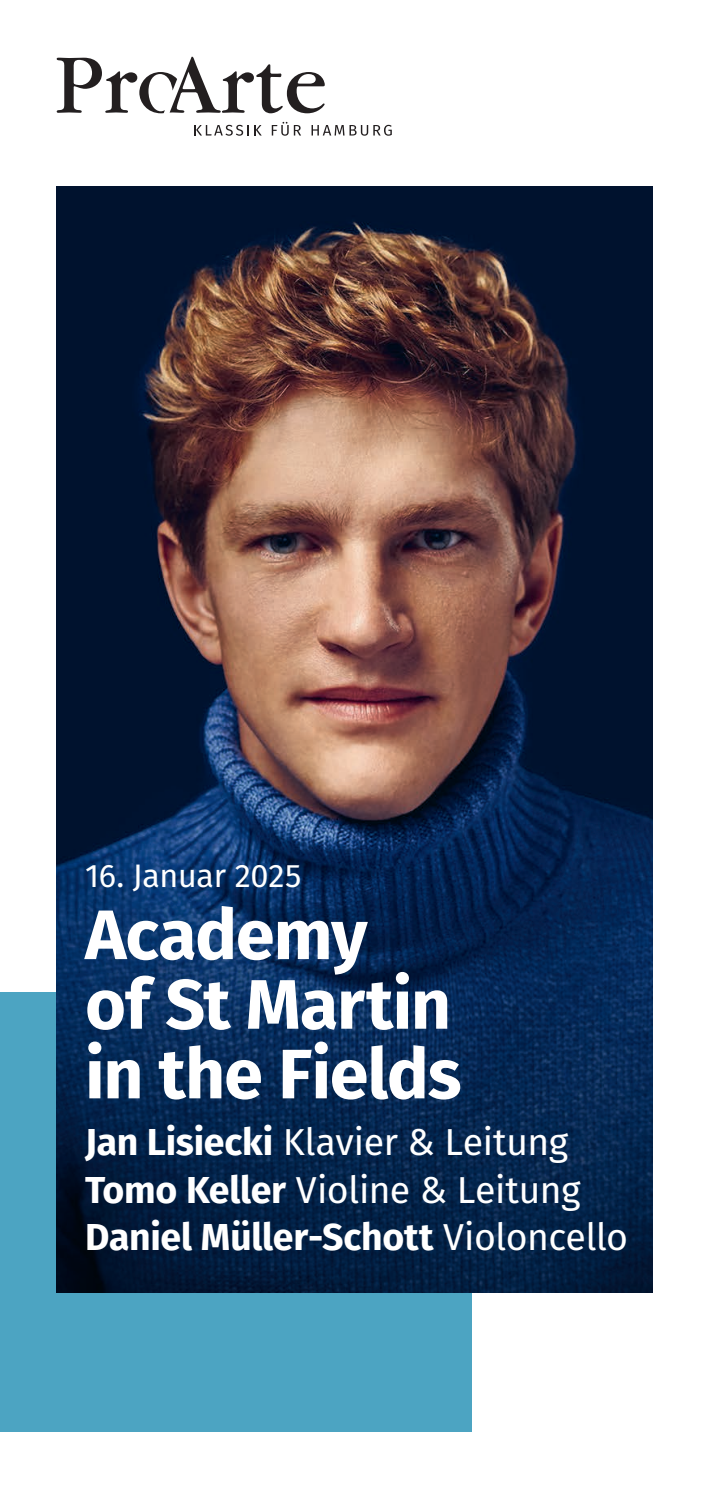
<style>
.page{position:relative;width:709px;height:1489px;background:#fff}
.page>*{position:absolute;margin:0;border:0;box-sizing:border-box;transform-origin:0 0}
.Orchester_Interpret{font:700 70px "Fira Sans";letter-spacing:-.015em;color:#fff}
.Orchester_Interpret-2{font:37.5px "Fira Sans";letter-spacing:-.01em;color:#fff}
.Orchester_Interpret-3{font:700 37.5px "Fira Sans";letter-spacing:-.005em;color:#fff}
.Datum{font:32.5px "Fira Sans";letter-spacing:-.01em;color:#fff}
.s1{font-weight:700}
.s2{font-weight:400}
</style>
<div class="page">
<div style="left:0;top:992px;width:471px;height:439px;background:#4ca4c2"></div>
<svg style="left:57px;top:57px;width:268px;height:56px"></svg>
<svg style="left:311px;top:125px;width:81px;height:11px"></svg>
<svg style="left:194px;top:125px;width:68px;height:11px"></svg>
<svg style="left:272px;top:122px;width:29px;height:14px"></svg>
<img style="left:57px;top:187px;width:595px;height:668px">
<svg style="left:57px;top:855px;width:595px;height:437px;background:#052650"></svg>
<p class="Datum" style="left:85px;top:851px;width:218px">16. Januar 2025</p>
<p class="Orchester_Interpret" style="left:85px;top:875px;width:284px">Academy</p>
<p class="Orchester_Interpret" style="left:85px;top:945px;width:367px">of St Martin</p>
<p class="Orchester_Interpret" style="left:85px;top:1015px;width:378px">in the Fields</p>
<p class="Orchester_Interpret-2" style="left:85px;top:1113px;width:484px"><span class="s1">Jan Lisiecki</span> Klavier &amp; Leitung</p>
<p class="Orchester_Interpret-2" style="left:85px;top:1160px;width:497px"><span class="s1">Tomo Keller</span> Violine &amp; Leitung</p>
<p class="Orchester_Interpret-3" style="left:85px;top:1204px;width:544px">Daniel Müller-Schott <span class="s2">Violoncello</span></p>
</div>
